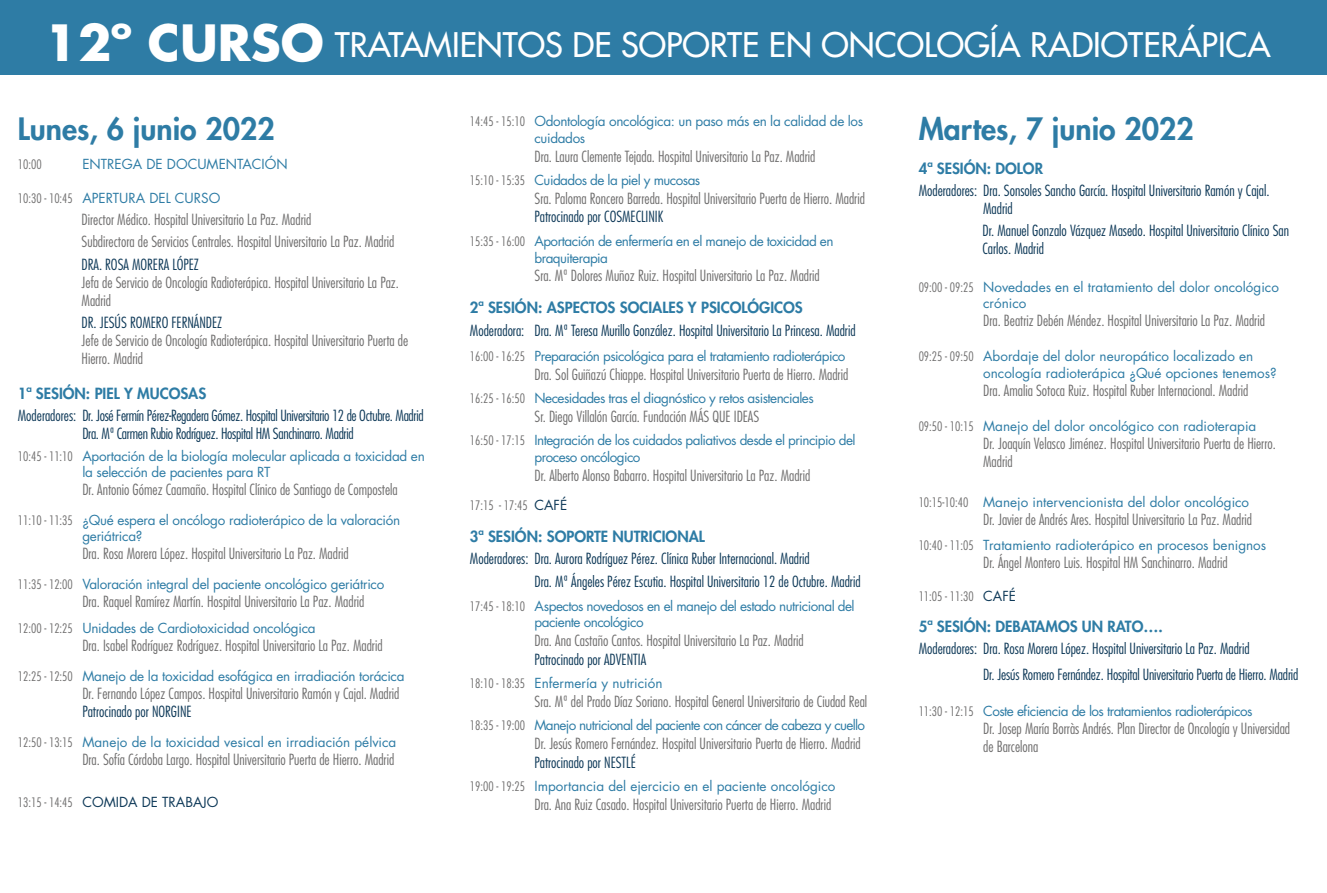
<style>
.page{position:relative;width:1327px;height:893px;background:#fff}
.page>*{position:absolute;margin:0;border:0;box-sizing:border-box;transform-origin:0 0}
.t1{font:500 33px "Futura Std";color:#fff}
.t2{font:800 30px "Futura Std";color:#2e7ca5}
.t3{font:300 condensed 15px/18px "Futura Std";color:#706f6f}
.t4{font:300 condensed 15px/18px "Futura Std";color:#0e3958}
.t5{font:300 condensed 15px/18px "Futura Std";letter-spacing:-.02em;color:#0e3958;text-align:center}
.t6{font:800 15px "Futura Std";color:#2e7ca5}
.t7{font:13.5px/16.2px "Futura Std";color:#2e7ca5}
.t8{font:13.5px/17px "Futura Std";letter-spacing:-.04em;color:#2e7ca5}
.t9{font:13.5px/16.2px "Futura Std";letter-spacing:-.02em;color:#2e7ca5}
.t10{font:13.5px "Futura Std";letter-spacing:-.05em;color:#2e7ca5}
.t11{font:13.5px "Futura Std";color:#0e3958}
.t12{font:300 condensed 12.75px "Futura Std";color:#706f6f}
.s1{font-weight:700;font-size:48.6px}
.s2{font-weight:300;font-stretch:condensed;font-size:12.75px;color:#706f6f}
.s3{font-weight:400;font-stretch:normal;font-size:13.5px;color:#0e3958}
</style>
<div class="page">
<div style="left:0;top:0;width:1327px;height:74px;background:#2e7ca5"></div>
<h1 class="t1" style="left:45px;top:24px;width:1227px"><span class="s1">12º CURSO</span> TRATAMIENTOS DE SOPORTE EN ONCOLOGÍA RADIOTERÁPICA</h1>
<h2 class="t2" style="left:18px;top:109px;width:258px">Lunes, 6 junio 2022</h2>
<p class="t12" style="left:18px;top:156px;width:25px">10:00</p>
<p class="t7" style="left:82px;top:156px;width:207px">ENTREGA DE DOCUMENTACIÓN</p>
<p class="t7" style="left:18px;top:190px;width:204px"><span class="s2">10:30 - 10:45</span> APERTURA DEL CURSO</p>
<p class="t3" style="left:82px;top:208px;width:314px;line-height:22.2px">Director Médico. Hospital Universitario La Paz. Madrid<br>Subdirectora de Servicios Centrales. Hospital Universitario La Paz. Madrid</p>
<p class="t4" style="left:82px;top:255px;width:119px">DRA. ROSA MORERA LÓPEZ</p>
<p class="t3" style="left:82px;top:273px;width:319px">Jefa de Servicio de Oncología Radioterápica. Hospital Universitario La Paz.<br>Madrid</p>
<p class="t4" style="left:82px;top:313px;width:142px">DR. JESÚS ROMERO FERNÁNDEZ</p>
<p class="t3" style="left:82px;top:331px;width:328px">Jefe de Servicio de Oncología Radioterápica. Hospital Universitario Puerta de<br>Hierro. Madrid</p>
<p class="t6" style="left:18px;top:384px;width:190px">1ª SESIÓN: PIEL Y MUCOSAS</p>
<p class="t5" style="left:18px;top:407px;width:407px">Moderadores: Dr. José Fermín Pérez-Regadera Gómez. Hospital Universitario 12 de Octubre. Madrid<br>Dra. Mª Carmen Rubio Rodríguez. Hospital HM Sanchinarro. Madrid</p>
<p class="t9" style="left:82px;top:448px;width:344px;text-indent:-64px"><span class="s2">10:45 - 11:10</span> Aportación de la biología molecular aplicada a toxicidad en la selección de pacientes para RT</p>
<p class="t3" style="left:82px;top:480px;width:317px">Dr. Antonio Gómez Caamaño. Hospital Clínico de Santiago de Compostela</p>
<p class="t9" style="left:82px;top:512px;width:319px;text-indent:-64px"><span class="s2">11:10 - 11:35</span> ¿Qué espera el oncólogo radioterápico de la valoración geriátrica?</p>
<p class="t3" style="left:82px;top:545px;width:268px">Dra. Rosa Morera López. Hospital Universitario La Paz. Madrid</p>
<p class="t9" style="left:18px;top:576px;width:368px"><span class="s2">11:35 - 12:00</span> Valoración integral del paciente oncológico geriátrico</p>
<p class="t3" style="left:82px;top:593px;width:283px">Dra. Raquel Ramírez Martín. Hospital Universitario La Paz. Madrid</p>
<p class="t9" style="left:18px;top:620px;width:299px"><span class="s2">12:00 - 12:25</span> Unidades de Cardiotoxicidad oncológica</p>
<p class="t3" style="left:82px;top:637px;width:302px">Dra. Isabel Rodríguez Rodríguez. Hospital Universitario La Paz. Madrid</p>
<p class="t9" style="left:18px;top:668px;width:388px"><span class="s2">12:25 - 12:50</span> Manejo de la toxicidad esofágica en irradiación torácica</p>
<p class="t3" style="left:82px;top:685px;width:318px">Dr. Fernando López Campos. Hospital Universitario Ramón y Cajal. Madrid</p>
<p class="t4" style="left:82px;top:703px;width:111px">Patrocinado por NORGINE</p>
<p class="t7" style="left:18px;top:734px;width:380px"><span class="s2">12:50 - 13:15</span> Manejo de la toxicidad vesical en irradiación pélvica</p>
<p class="t3" style="left:82px;top:751px;width:313px">Dra. Sofía Córdoba Largo. Hospital Universitario Puerta de Hierro. Madrid</p>
<p class="t11" style="left:18px;top:794px;width:202px"><span class="s2">13:15 - 14:45</span> COMIDA DE TRABAJO</p>
<p class="t9" style="left:534px;top:113px;width:330px;line-height:17px;text-indent:-65px"><span class="s2">14:45 - 15:10</span> Odontología oncológica: un paso más en la calidad de los cuidados</p>
<p class="t3" style="left:534px;top:147px;width:282px">Dra. Laura Clemente Tejada. Hospital Universitario La Paz. Madrid</p>
<p class="t8" style="left:470px;top:172px;width:232px"><span class="s2">15:10 - 15:35</span> Cuidados de la piel y mucosas</p>
<p class="t3" style="left:534px;top:189px;width:332px">Sra. Paloma Roncero Barreda. Hospital Universitario Puerta de Hierro. Madrid</p>
<p class="t4" style="left:534px;top:208px;width:130px">Patrocinado por COSMECLINIK</p>
<p class="t8" style="left:534px;top:232px;width:300px;text-indent:-65px"><span class="s2">15:35 - 16:00</span> Aportación de enfermería en el manejo de toxicidad en braquiterapia</p>
<p class="t3" style="left:534px;top:267px;width:287px">Sra. Mª Dolores Muñoz Ruiz. Hospital Universitario La Paz. Madrid</p>
<p class="t6" style="left:470px;top:298px;width:334px">2ª SESIÓN: ASPECTOS SOCIALES Y PSICOLÓGICOS</p>
<p class="t4" style="left:470px;top:321px;width:387px">Moderadora: Dra. Mª Teresa Murillo González. Hospital Universitario La Princesa. Madrid</p>
<p class="t8" style="left:470px;top:348px;width:377px"><span class="s2">16:00 - 16:25</span> Preparación psicológica para el tratamiento radioterápico</p>
<p class="t3" style="left:534px;top:365px;width:315px">Dra. Sol Guiñazú Chiappe. Hospital Universitario Puerta de Hierro. Madrid</p>
<p class="t8" style="left:470px;top:390px;width:345px"><span class="s2">16:25 - 16:50</span> Necesidades tras el diagnóstico y retos asistenciales</p>
<p class="t3" style="left:534px;top:407px;width:226px">Sr. Diego Villalón García. Fundación MÁS QUE IDEAS</p>
<p class="t8" style="left:534px;top:432px;width:323px;text-indent:-65px"><span class="s2">16:50 - 17:15</span> Integración de los cuidados paliativos desde el principio del proceso oncólogico</p>
<p class="t3" style="left:534px;top:466px;width:277px">Dr. Alberto Alonso Babarro. Hospital Universitario La Paz. Madrid</p>
<p class="t12" style="left:470px;top:498px;width:99px">17:15 - 17:45 <span class="s3">CAFÉ</span></p>
<p class="t6" style="left:470px;top:527px;width:236px">3ª SESIÓN: SOPORTE NUTRICIONAL</p>
<p class="t4" style="left:534px;top:547px;width:327px;line-height:23px;text-indent:-64px">Moderadores: Dra. Aurora Rodríguez Pérez. Clínica Ruber Internacional. Madrid<br>Dra. Mª Ángeles Pérez Escutia. Hospital Universitario 12 de Octubre. Madrid</p>
<p class="t8" style="left:534px;top:597px;width:322px;text-indent:-65px"><span class="s2">17:45 - 18:10</span> Aspectos novedosos en el manejo del estado nutricional del paciente oncológico</p>
<p class="t3" style="left:534px;top:632px;width:271px">Dra. Ana Castaño Cantos. Hospital Universitario La Paz. Madrid</p>
<p class="t4" style="left:534px;top:650px;width:113px">Patrocinado por ADVENTIA</p>
<p class="t7" style="left:470px;top:675px;width:194px"><span class="s2">18:10 - 18:35</span> Enfermería y nutrición</p>
<p class="t3" style="left:534px;top:692px;width:334px">Sra. Mª del Prado Díaz Soriano. Hospital General Universitario de Ciudad Real</p>
<p class="t10" style="left:470px;top:717px;width:397px"><span class="s2">18:35 - 19:00</span> Manejo nutricional del paciente con cáncer de cabeza y cuello</p>
<p class="t3" style="left:534px;top:734px;width:328px">Dr. Jesús Romero Fernández. Hospital Universitario Puerta de Hierro. Madrid</p>
<p class="t4" style="left:534px;top:753px;width:103px">Patrocinado por NESTLÉ</p>
<p class="t7" style="left:470px;top:778px;width:367px"><span class="s2">19:00 - 19:25</span> Importancia del ejercicio en el paciente oncológico</p>
<p class="t3" style="left:534px;top:795px;width:298px">Dra. Ana Ruiz Casado. Hospital Universitario Puerta de Hierro. Madrid</p>
<h2 class="t2" style="left:918px;top:109px;width:277px">Martes, 7 junio 2022</h2>
<p class="t6" style="left:918px;top:159px;width:126px">4ª SESIÓN: DOLOR</p>
<p class="t4" style="left:983px;top:182px;width:288px;text-indent:-64px">Moderadores: Dra. Sonsoles Sancho García. Hospital Universitario Ramón y Cajal.<br>Madrid</p>
<p class="t4" style="left:982px;top:222px;width:308px">Dr. Manuel Gonzalo Vázquez Masedo. Hospital Universitario Clínico San<br>Carlos. Madrid</p>
<p class="t7" style="left:983px;top:279px;width:297px;text-indent:-64px"><span class="s2">09:00 - 09:25</span> Novedades en el tratamiento del dolor oncológico crónico</p>
<p class="t3" style="left:983px;top:312px;width:283px">Dra. Beatriz Debén Méndez. Hospital Universitario La Paz. Madrid</p>
<p class="t7" style="left:983px;top:348px;width:295px;text-indent:-64px"><span class="s2">09:25 - 09:50</span> Abordaje del dolor neuropático localizado en oncología radioterápica ¿Qué opciones tenemos?</p>
<p class="t3" style="left:983px;top:381px;width:267px">Dra. Amalia Sotoca Ruiz. Hospital Ruber Internacional. Madrid</p>
<p class="t7" style="left:918px;top:418px;width:339px"><span class="s2">09:50 - 10:15</span> Manejo del dolor oncológico con radioterapia</p>
<p class="t3" style="left:983px;top:434px;width:294px">Dr. Joaquín Velasco Jiménez. Hospital Universitario Puerta de Hierro.<br>Madrid</p>
<p class="t7" style="left:918px;top:494px;width:332px"><span class="s2">10:15-10:40</span> Manejo intervencionista del dolor oncológico</p>
<p class="t3" style="left:983px;top:510px;width:270px">Dr. Javier de Andrés Ares. Hospital Universitario La Paz. Madrid</p>
<p class="t7" style="left:918px;top:537px;width:349px"><span class="s2">10:40 - 11:05</span> Tratamiento radioterápico en procesos benignos</p>
<p class="t3" style="left:983px;top:553px;width:246px">Dr. Ángel Montero Luis. Hospital HM Sanchinarro. Madrid</p>
<p class="t12" style="left:918px;top:589px;width:99px">11:05 - 11:30 <span class="s3">CAFÉ</span></p>
<p class="t6" style="left:918px;top:617px;width:245px">5ª SESIÓN: DEBATAMOS UN RATO….</p>
<p class="t4" style="left:983px;top:635px;width:317px;line-height:25.8px;text-indent:-64px">Moderadores: Dra. Rosa Morera López. Hospital Universitario La Paz. Madrid<br>Dr. Jesús Romero Fernández. Hospital Universitario Puerta de Hierro. Madrid</p>
<p class="t8" style="left:918px;top:703px;width:335px"><span class="s2">11:30 - 12:15</span> Coste eficiencia de los tratamientos radioterápicos</p>
<p class="t3" style="left:983px;top:720px;width:308px">Dr. Josep María Borràs Andrés. Plan Director de Oncología y Universidad de Barcelona</p>
</div>
